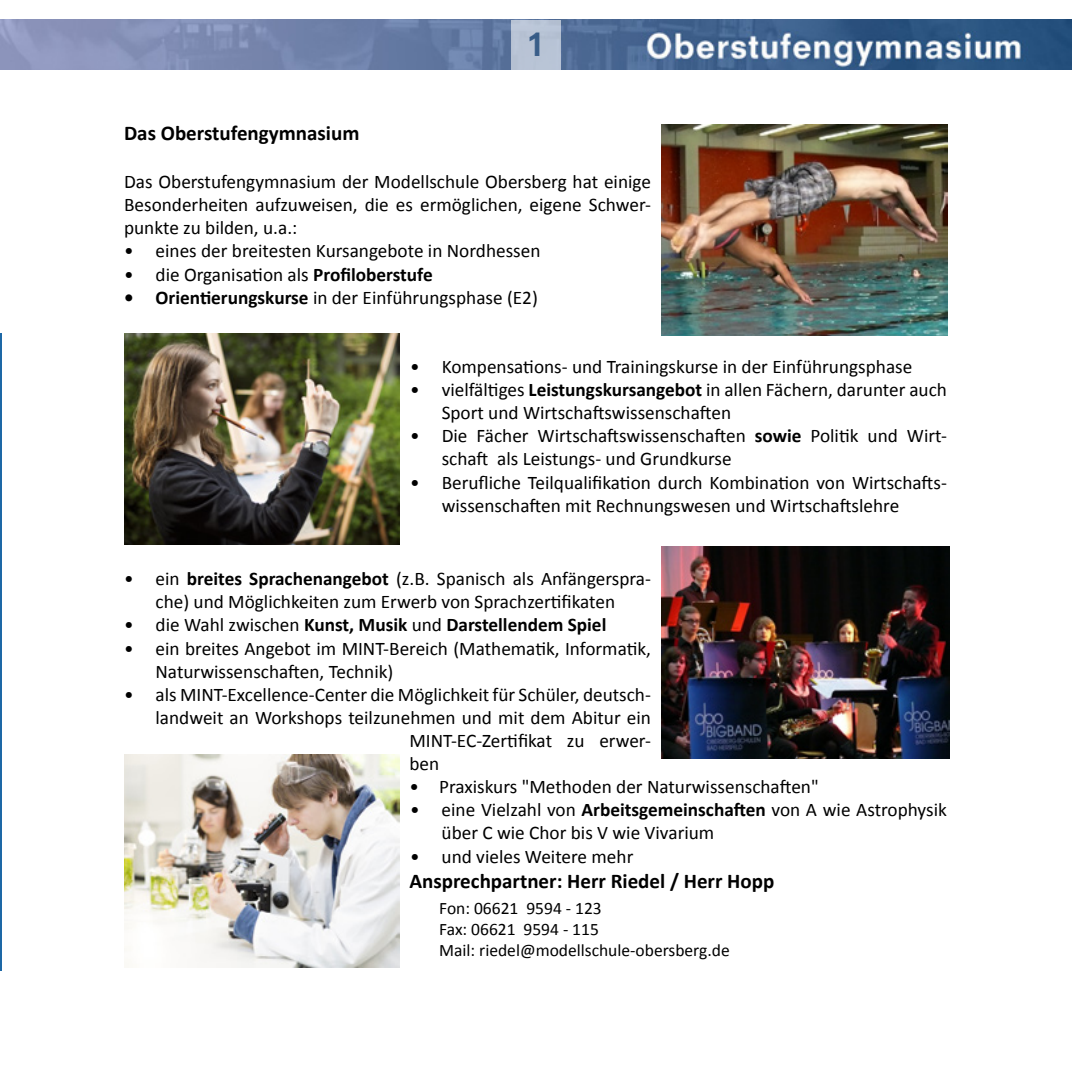
<style>
.page{position:relative;width:1072px;height:1072px;background:#fff}
.page>*{position:absolute;margin:0;border:0;box-sizing:border-box;transform-origin:0 0}
.t1{font:800 31.15px "Neuzeit SLT Std";color:#234f7c}
.t2{font:700 21px "Calibri";color:#000}
.t3{font:19.25px/23.1px "Calibri";color:#000}
.t4{font:700 19.25px "Calibri";color:#000}
.t5{font:17.5px/21px "Calibri";color:#000}
.s1{font-weight:700}
.s2{font-weight:400}
</style>
<div class="page">
<img style="left:0;top:20px;width:1071px;height:49px">
<img style="left:661px;top:124px;width:286px;height:211px">
<img style="left:661px;top:547px;width:288px;height:211px">
<img style="left:124px;top:755px;width:275px;height:212px">
<div style="left:511px;top:20px;width:50px;height:49px;background:#b8c3d5"></div>
<hr style="left:0;top:333px;width:1px;height:638px;background:#1d68a6">
<img style="left:124px;top:333px;width:275px;height:211px">
<h1 class="t1" style="left:527px;top:25px;width:19px">1</h1>
<p class="t2" style="left:124px;top:119px;width:237px">Das Oberstufengymnasium</p>
<p class="t3" style="left:124px;top:170px;width:528px;text-align:justify">Das Oberstufengymnasium der Modellschule Obersberg hat einige Besonderheiten aufzuweisen, die es ermöglichen, eigene Schwer&shy;punkte zu bilden, u.a.:</p>
<p class="t3" style="left:124px;top:239px;width:418px">• eines der breitesten Kursangebote in Nordhessen</p>
<p class="t3" style="left:124px;top:263px;width:310px">• die Organisation als <span class="s1">Profiloberstufe</span></p>
<p class="t3" style="left:124px;top:286px;width:415px"><span class="s1">• Orientierungskurse</span> in der Einführungsphase (E2)</p>
<p class="t3" style="left:410px;top:355px;width:503px">• Kompensations- und Trainingskurse in der Einführungsphase</p>
<p class="t3" style="left:441px;top:378px;width:507px;text-indent:-31px">• vielfältiges <span class="s1">Leistungskursangebot</span> in allen Fächern, darunter auch<br>Sport und Wirtschaftswissenschaften</p>
<p class="t3" style="left:441px;top:424px;width:507px;text-indent:-31px">• Die Fächer Wirtschaftswissenschaften <span class="s1">sowie</span> Politik und Wirt&shy;schaft als Leistungs- und Grundkurse</p>
<p class="t3" style="left:441px;top:470px;width:507px;text-indent:-31px">• Berufliche Teilqualifikation durch Kombination von Wirtschafts&shy;wissenschaften mit Rechnungswesen und Wirtschaftslehre</p>
<p class="t3" style="left:124px;top:567px;width:528px;text-align:center">• ein <span class="s1">breites Sprachenangebot</span> (z.B. Spanisch als Anfängerspra&shy;che) und Möglichkeiten zum Erwerb von Sprachzertifikaten</p>
<p class="t4" style="left:124px;top:612px;width:484px"><span class="s2">• die Wahl zwischen</span> Kunst, Musik <span class="s2">und</span> Darstellendem Spiel</p>
<p class="t3" style="left:155px;top:636px;width:497px;text-indent:-31px">• ein breites Angebot im MINT-Bereich (Mathematik, Informatik,<br>Naturwissenschaften, Technik)</p>
<p class="t3" style="left:124px;top:683px;width:528px">• als MINT-Excellence-Center die Möglichkeit für Schüler, deutsch-</p>
<p class="t3" style="left:155px;top:706px;width:497px">landweit an Workshops teilzunehmen und mit dem Abitur ein</p>
<p class="t3" style="left:409px;top:729px;width:243px">MINT-EC-Zertifikat zu erwer-</p>
<p class="t3" style="left:409px;top:752px;width:31px">ben</p>
<p class="t3" style="left:409px;top:775px;width:411px">• Praxiskurs "Methoden der Naturwissenschaften"</p>
<p class="t3" style="left:441px;top:798px;width:507px;text-indent:-31px">• eine Vielzahl von <span class="s1">Arbeitsgemeinschaften</span> von A wie Astrophysik über C wie Chor bis V wie Vivarium</p>
<p class="t3" style="left:410px;top:844px;width:225px">• und vieles Weitere mehr</p>
<p class="t2" style="left:409px;top:867px;width:366px">Ansprechpartner: Herr Riedel / Herr Hopp</p>
<p class="t5" style="left:439px;top:897px;width:292px">Fon: 06621 9594 - 123<br>Fax: 06621 9594 - 115<br>Mail: riedel@modellschule-obersberg.de</p>
</div>
